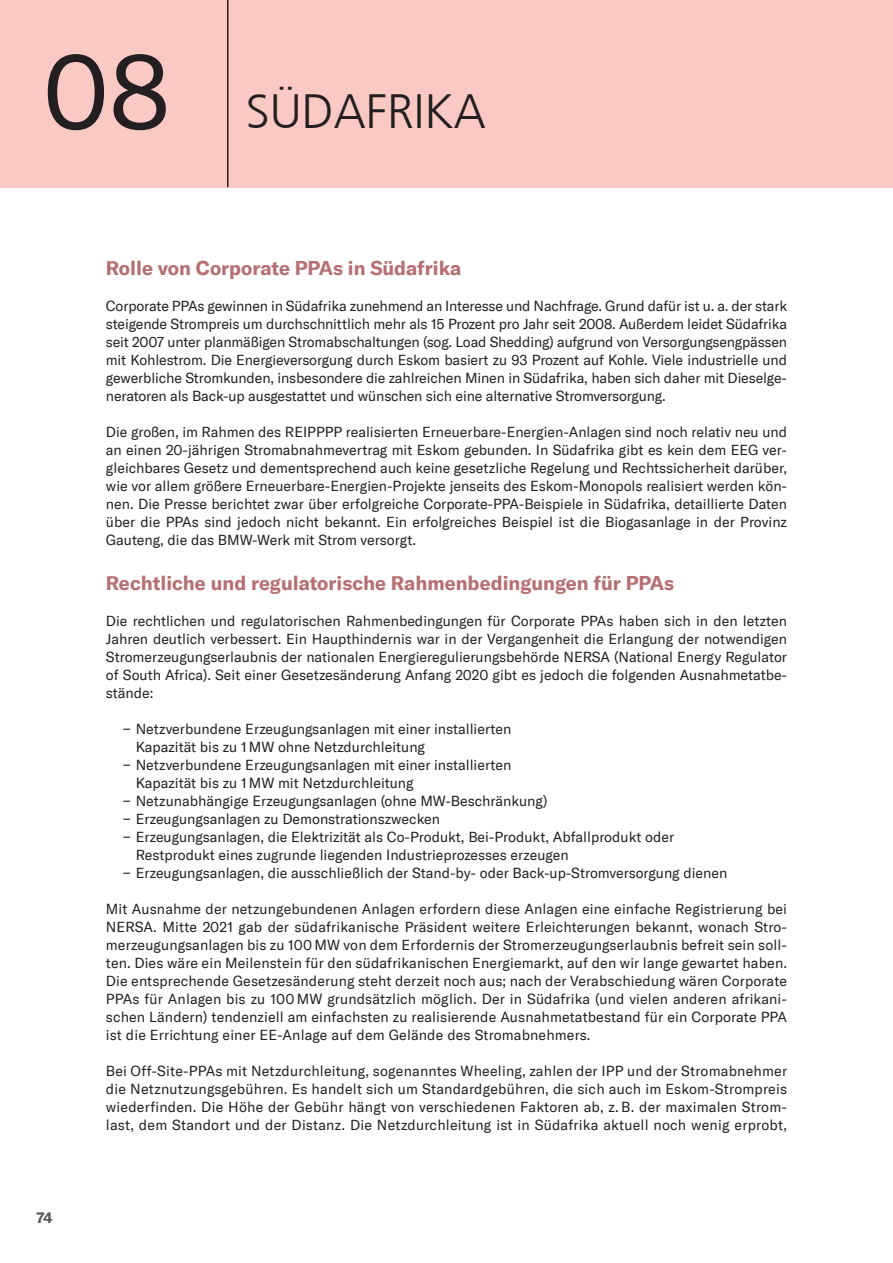
<style>
.page{position:relative;width:893px;height:1263px;background:#fff}
.page>*{position:absolute;margin:0;border:0;box-sizing:border-box;transform-origin:0 0}
.t1{font:300 48px "Frutiger CE";color:#231f20}
.t2{font:700 19.5px "GT America";color:#b67071}
.t3{font:700 15px "GT America";color:#57585a}
.t4{font:14.25px/18px "GT America";color:#231f20;text-align:justify}
.s1{font-family:"GT America";font-weight:400;font-size:105px}
</style>
<div class="page">
<div style="left:0;top:0;width:893px;height:187px;background:#fac9c4"></div>
<hr style="left:227px;top:0;width:1px;height:187px;background:#231f20">
<h1 class="t1" style="left:43px;top:84px;width:445px"><span class="s1">08</span> SÜDAFRIKA</h1>
<p class="t3" style="left:37px;top:1208px;width:18px">74</p>
<h2 class="t2" style="left:106px;top:256px;width:357px">Rolle von Corporate PPAs in Südafrika</h2>
<p class="t4" style="left:106px;top:297px;width:683px">Corporate PPAs gewinnen in Südafrika zunehmend an Interesse und Nachfrage. Grund dafür ist u. a. der stark steigende Strompreis um durchschnittlich mehr als 15 Prozent pro Jahr seit 2008. Außerdem leidet Südafrika seit 2007 unter planmäßigen Stromabschaltungen (sog. Load Shedding) aufgrund von Versorgungsengpässen mit Kohlestrom. Die Energieversorgung durch Eskom basiert zu 93 Prozent auf Kohle. Viele industrielle und gewerbliche Stromkunden, insbesondere die zahlreichen Minen in Südafrika, haben sich daher mit Dieselge&shy;neratoren als Back-up ausgestattet und wünschen sich eine alternative Stromversorgung.</p>
<p class="t4" style="left:106px;top:423px;width:683px">Die großen, im Rahmen des REIPPPP realisierten Erneuerbare-Energien-Anlagen sind noch relativ neu und an einen 20-jährigen Stromabnahmevertrag mit Eskom gebunden. In Südafrika gibt es kein dem EEG ver&shy;gleichbares Gesetz und dementsprechend auch keine gesetzliche Regelung und Rechtssicherheit darüber, wie vor allem größere Erneuerbare-Energien-Projekte jenseits des Eskom-Monopols realisiert werden kön&shy;nen. Die Presse berichtet zwar über erfolgreiche Corporate-PPA-Beispiele in Südafrika, detaillierte Daten über die PPAs sind jedoch nicht bekannt. Ein erfolgreiches Beispiel ist die Biogasanlage in der Provinz Gauteng, die das BMW-Werk mit Strom versorgt.</p>
<h2 class="t2" style="left:106px;top:571px;width:570px">Rechtliche und regulatorische Rahmenbedingungen für PPAs</h2>
<p class="t4" style="left:106px;top:612px;width:683px">Die rechtlichen und regulatorischen Rahmenbedingungen für Corporate PPAs haben sich in den letzten Jahren deutlich verbessert. Ein Haupthindernis war in der Vergangenheit die Erlangung der notwendigen Stromerzeugungserlaubnis der nationalen Energieregulierungsbehörde NERSA (National Energy Regulator of South Africa). Seit einer Gesetzesänderung Anfang 2020 gibt es jedoch die folgenden Ausnahmetatbe&shy;stände:</p>
<p class="t4" style="left:123px;top:720px;width:390px">− Netzverbundene Erzeugungsanlagen mit einer installierten</p>
<p class="t4" style="left:136px;top:738px;width:291px">Kapazität bis zu 1 MW ohne Netzdurchleitung</p>
<p class="t4" style="left:123px;top:756px;width:390px">− Netzverbundene Erzeugungsanlagen mit einer installierten</p>
<p class="t4" style="left:136px;top:774px;width:280px">Kapazität bis zu 1 MW mit Netzdurchleitung</p>
<p class="t4" style="left:123px;top:792px;width:426px">− Netzunabhängige Erzeugungsanlagen (ohne MW-Beschränkung)</p>
<p class="t4" style="left:123px;top:810px;width:319px">− Erzeugungsanlagen zu Demonstrationszwecken</p>
<p class="t4" style="left:123px;top:828px;width:553px">− Erzeugungsanlagen, die Elektrizität als Co-Produkt, Bei-Produkt, Abfallprodukt oder</p>
<p class="t4" style="left:136px;top:846px;width:435px">Restprodukt eines zugrunde liegenden Industrieprozesses erzeugen</p>
<p class="t4" style="left:123px;top:864px;width:606px">− Erzeugungsanlagen, die ausschließlich der Stand-by- oder Back-up-Stromversorgung dienen</p>
<p class="t4" style="left:106px;top:900px;width:683px">Mit Ausnahme der netzungebundenen Anlagen erfordern diese Anlagen eine einfache Registrierung bei NERSA. Mitte 2021 gab der südafrikanische Präsident weitere Erleichterungen bekannt, wonach Stro&shy;merzeugungsanlagen bis zu 100 MW von dem Erfordernis der Stromerzeugungserlaubnis befreit sein soll&shy;ten. Dies wäre ein Meilenstein für den südafrikanischen Energiemarkt, auf den wir lange gewartet haben.<br>Die entsprechende Gesetzesänderung steht derzeit noch aus; nach der Verabschiedung wären Corporate PPAs für Anlagen bis zu 100 MW grundsätzlich möglich. Der in Südafrika (und vielen anderen afrikani&shy;schen Ländern) tendenziell am einfachsten zu realisierende Ausnahmetatbestand für ein Corporate PPA ist die Errichtung einer EE-Anlage auf dem Gelände des Stromabnehmers.</p>
<p class="t4" style="left:106px;top:1062px;width:683px">Bei Off-Site-PPAs mit Netzdurchleitung, sogenanntes Wheeling, zahlen der IPP und der Stromabnehmer die Netznutzungsgebühren. Es handelt sich um Standardgebühren, die sich auch im Eskom-Strompreis wiederfinden. Die Höhe der Gebühr hängt von verschiedenen Faktoren ab, z. B. der maximalen Strom&shy;last, dem Standort und der Distanz. Die Netzdurchleitung ist in Südafrika aktuell noch wenig erprobt,</p>
</div>
